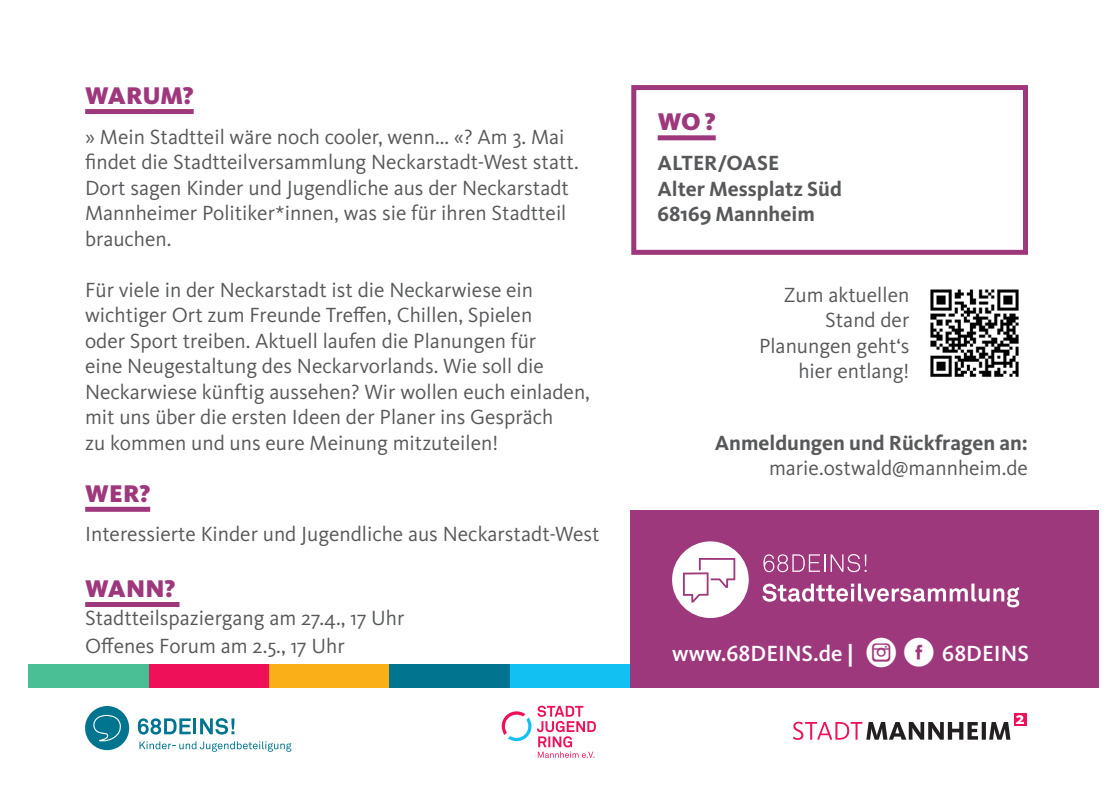
<style>
.page{position:relative;width:1106px;height:801px;background:#fff}
.page>*{position:absolute;margin:0;border:0;box-sizing:border-box;transform-origin:0 0}
.Copy{font:900 25px "Kievit OT";letter-spacing:.005em;color:#9e387d}
.t1{font:500 22.75px "Kievit OT";color:#fff}
.Copy-2{font:21.25px/25.5px "Kievit OT";color:#57585a}
.Adresse{font:700 21.25px "Kievit OT";color:#57585a}
.s1{font-weight:700}
.s2{font-family:"socialtype";font-weight:400;font-size:45px}
</style>
<div class="page">
<div style="left:28px;top:664px;width:121px;height:41px;background:#4abe94"></div>
<div style="left:149px;top:664px;width:120px;height:41px;background:#ee1059"></div>
<div style="left:269px;top:664px;width:120px;height:41px;background:#faaf18"></div>
<div style="left:389px;top:664px;width:121px;height:41px;background:#01758f"></div>
<div style="left:510px;top:664px;width:120px;height:41px;background:#12c0f2"></div>
<div style="left:85px;top:109px;width:109px;height:5px;background:#9e387d"></div>
<div style="left:85px;top:507px;width:65px;height:5px;background:#9e387d"></div>
<div style="left:85px;top:602px;width:94px;height:5px;background:#9e387d"></div>
<div style="left:630px;top:510px;width:468px;height:191px;background:#9e387d"></div>
<div style="left:7px;top:688px;width:1091px;height:113px;background:#fff"></div>
<div style="left:657px;top:135px;width:58px;height:5px;background:#9e387d"></div>
<div style="left:631px;top:85px;width:397px;height:170px;border:5px solid #9e387d"></div>
<svg style="left:139px;top:741px;width:152px;height:11px"></svg>
<div style="left:85px;top:706px;width:44px;height:44px;background:#01758f;border-radius:50%"></div>
<svg style="left:93px;top:714px;width:28px;height:27px"></svg>
<svg style="left:138px;top:718px;width:53px;height:16px"></svg>
<hr style="left:193px;top:718px;width:3px;height:16px;background:#01758f">
<svg style="left:200px;top:718px;width:34px;height:16px"></svg>
<svg style="left:537px;top:705px;width:59px;height:53px"></svg>
<svg style="left:501px;top:711px;width:30px;height:30px"></svg>
<div style="left:1014px;top:713px;width:12px;height:13px;background:#ee1059"></div>
<svg style="left:792px;top:715px;width:232px;height:25px"></svg>
<svg style="left:763px;top:554px;width:103px;height:18px"></svg>
<svg style="left:762px;top:583px;width:257px;height:24px"></svg>
<svg style="left:672px;top:541px;width:76px;height:77px"></svg>
<img style="left:930px;top:289px;width:89px;height:88px">
<p class="Copy" style="left:85px;top:81px;width:110px">WARUM?</p>
<p class="Copy-2" style="left:85px;top:124px;width:495px">» Mein Stadtteil wäre noch cooler, wenn... «? Am 3. Mai findet die Stadtteilversammlung Neckarstadt-West statt.<br>Dort sagen Kinder und Jugendliche aus der Neckarstadt Mannheimer Politiker*innen, was sie für ihren Stadtteil brauchen.</p>
<p class="Copy-2" style="left:85px;top:277px;width:506px">Für viele in der Neckarstadt ist die Neckarwiese ein wichtiger Ort zum Freunde Treffen, Chillen, Spielen<br>oder Sport treiben. Aktuell laufen die Planungen für<br>eine Neugestaltung des Neckarvorlands. Wie soll die Neckarwiese künftig aussehen? Wir wollen euch einladen, mit uns über die ersten Ideen der Planer ins Gespräch<br>zu kommen und uns eure Meinung mitzuteilen!</p>
<p class="Copy" style="left:85px;top:478px;width:67px">WER?</p>
<p class="Copy-2" style="left:85px;top:521px;width:516px">Interessierte Kinder und Jugendliche aus Neckarstadt-West</p>
<p class="Copy" style="left:85px;top:573px;width:92px">WANN?</p>
<p class="Copy-2" style="left:85px;top:605px;width:321px">Stadtteilspaziergang am 27.4., 17 Uhr</p>
<p class="Copy-2" style="left:85px;top:633px;width:261px">Offenes Forum am 2.5., 17 Uhr</p>
<p class="t1" style="left:672px;top:639px;width:358px">www.68DEINS.de <span class="s1">|</span> <span class="s2">VB</span> 68DEINS</p>
<p class="Copy" style="left:657px;top:107px;width:60px">WO ?</p>
<p class="Adresse" style="left:657px;top:150px;width:123px">ALTER/OASE</p>
<p class="Adresse" style="left:657px;top:176px;width:186px">Alter Messplatz Süd</p>
<p class="Adresse" style="left:657px;top:201px;width:159px">68169 Mannheim</p>
<p class="Copy-2" style="left:759px;top:281px;width:152px;text-align:right">Zum aktuellen<br>Stand der<br>Planungen geht‘s hier entlang!</p>
<p class="Adresse" style="left:714px;top:430px;width:315px">Anmeldungen und Rückfragen an:</p>
<p class="Copy-2" style="left:769px;top:455px;width:260px">marie.ostwald@mannheim.de</p>
</div>
